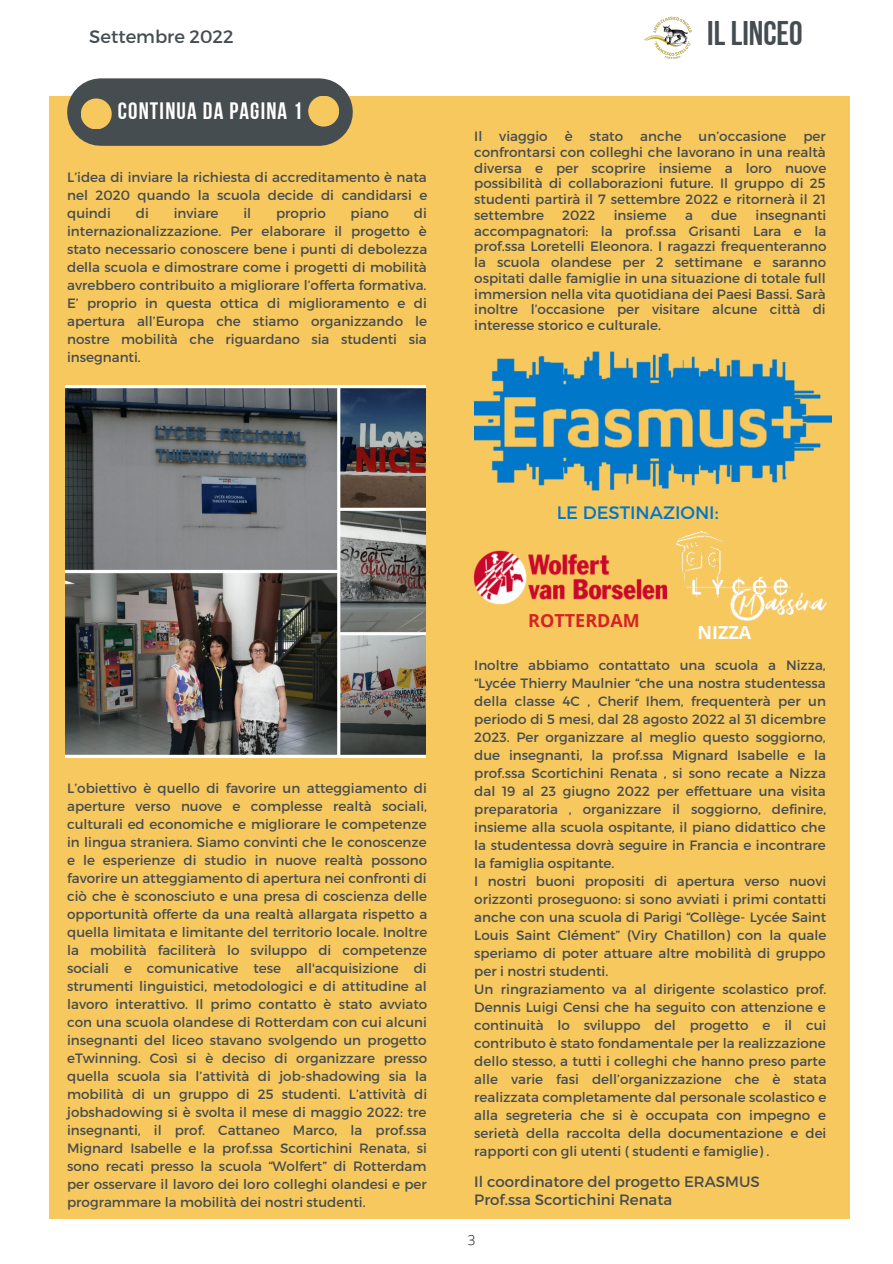
<style>
.page{position:relative;width:893px;height:1264px;background:#fff}
.page>*{position:absolute;margin:0;border:0;box-sizing:border-box;transform-origin:0 0}
.t1{font:34.2px "Bebas Neue Cyrillic";color:#464d50}
.t2{font:23.7px "Bebas Neue Cyrillic";letter-spacing:.05em;color:#fff}
.t3{font:18px "Montserrat";color:#0077c9}
.t4{font:18px "Montserrat";color:#464d50}
.t5{font:700 18px "Open Sans";color:#d42424}
.t6{font:700 18px "Open Sans";color:#fff}
.t7{font:15px/18px "Montserrat";color:#464d50}
.t8{font:13.5px/18px "Montserrat";color:#464d50;text-align:justify}
.t9{font:300 13.5px "Open Sans";color:#000}
</style>
<div class="page">
<div style="left:49px;top:96px;width:801px;height:1122px;background:#f7c85d"></div>
<div style="left:101px;top:78px;width:218px;height:68px;background:#464d50"></div>
<div style="left:308px;top:96px;width:31px;height:31px;background:#f7c85d;border-radius:50%"></div>
<div style="left:81px;top:98px;width:31px;height:31px;background:#f7c85d;border-radius:50%"></div>
<img style="left:66px;top:385px;width:359px;height:372px">
<img style="left:474px;top:351px;width:357px;height:140px">
<img style="left:474px;top:550px;width:192px;height:55px">
<img style="left:676px;top:531px;width:150px;height:89px">
<img style="left:644px;top:16px;width:48px;height:43px">
<h3 class="t4" style="left:89px;top:25px;width:146px">Settembre 2022</h3>
<h1 class="t1" style="left:707px;top:19px;width:97px">ILLINCEO</h1>
<h2 class="t2" style="left:118px;top:101px;width:186px">CONTINUA DA PAGINA 1</h2>
<p class="t8" style="left:67px;top:167px;width:361px">L’idea di inviare la richiesta di accreditamento è nata nel 2020 quando la scuola decide di candidarsi e quindi</p>
<p class="t8" style="left:67px;top:203px;width:361px;text-indent:346px">di internazionalizzazione. Per elaborare il progetto è stato necessario conoscere bene i punti di debolezza della scuola e dimostrare come i progetti di mobilità avrebbero contribuito a migliorare l’offerta formativa.<br>E’ proprio in questa ottica di miglioramento e di apertura all’Europa che stiamo organizzando le nostre mobilità che riguardano sia studenti sia insegnanti.</p>
<p class="t8" style="left:136px;top:203px;width:15px">di</p>
<p class="t8" style="left:174px;top:203px;width:46px">inviare</p>
<p class="t8" style="left:243px;top:203px;width:9px">il</p>
<p class="t8" style="left:276px;top:203px;width:51px">proprio</p>
<p class="t8" style="left:350px;top:203px;width:40px">piano</p>
<p class="t8" style="left:474px;top:127px;width:10px">Il</p>
<p class="t8" style="left:499px;top:127px;width:50px">viaggio</p>
<p class="t8" style="left:564px;top:127px;width:9px">è</p>
<p class="t8" style="left:589px;top:127px;width:35px">stato</p>
<p class="t8" style="left:640px;top:127px;width:43px">anche</p>
<p class="t8" style="left:698px;top:127px;width:89px">un’occasione</p>
<p class="t8" style="left:474px;top:128px;width:353px;line-height:15.8px;text-indent:329px">per confrontarsi con colleghi che lavorano in una realtà diversa e per scoprire insieme a loro nuove possibilità di collaborazioni future. Il gruppo di 25 studenti partirà il 7 settembre 2022 e ritornerà il 21 settembre</p>
<p class="t8" style="left:474px;top:206px;width:354px;line-height:15.8px;text-indent:281px">insegnanti accompagnatori: la prof.ssa Grisanti Lara e la prof.ssa Loretelli Eleonora. I ragazzi frequenteranno la scuola olandese per 2 settimane e saranno ospitati dalle famiglie in una situazione di totale full immersion nella vita quotidiana dei Paesi Bassi. Sarà inoltre l’occasione per visitare alcune città di interesse storico e culturale.</p>
<p class="t8" style="left:562px;top:205px;width:35px">2022</p>
<p class="t8" style="left:613px;top:205px;width:54px">insieme</p>
<p class="t8" style="left:685px;top:205px;width:9px">a</p>
<p class="t8" style="left:711px;top:205px;width:27px">due</p>
<p class="t8" style="left:67px;top:778px;width:362px">L’obiettivo è quello di favorire un atteggiamento di aperture verso nuove e complesse realtà sociali, culturali ed economiche e migliorare le competenze in lingua straniera. Siamo convinti che le conoscenze e le esperienze di studio in nuove realtà possono favorire un atteggiamento di apertura nei confronti di ciò che è sconosciuto e una presa di coscienza delle opportunità offerte da una realtà allargata rispetto a quella limitata e limitante del territorio locale. Inoltre la mobilità faciliterà lo sviluppo di competenze sociali e comunicative tese all'acquisizione di strumenti linguistici, metodologici e di attitudine al lavoro interattivo. Il primo contatto è stato avviato con una scuola olandese di Rotterdam con cui alcuni insegnanti del liceo stavano svolgendo un progetto eTwinning. Così si è deciso di organizzare presso quella scuola sia l’attività di job-shadowing sia la mobilità di un gruppo di 25 studenti. L’attività di jobshadowing si è svolta il mese di maggio 2022: tre insegnanti, il prof. Cattaneo Marco, la prof.ssa Mignard Isabelle e la prof.ssa Scortichini Renata, si sono recati presso la scuola “Wolfert” di Rotterdam per osservare il lavoro dei loro colleghi olandesi e per programmare la mobilità dei nostri studenti.</p>
<h3 class="t3" style="left:556px;top:501px;width:163px">LE DESTINAZIONI:</h3>
<h3 class="t5" style="left:528px;top:608px;width:113px">ROTTERDAM</h3>
<h3 class="t6" style="left:697px;top:620px;width:55px">NIZZA</h3>
<p class="t8" style="left:474px;top:656px;width:354px;text-align:left">Inoltre abbiamo contattato una scuola a Nizza, “Lycée Thierry Maulnier “che una nostra studentessa della classe 4C , Cherif Ihem, frequenterà per un periodo di 5 mesi, dal 28 agosto 2022 al 31 dicembre 2023. Per organizzare al meglio questo soggiorno, due insegnanti, la prof.ssa Mignard Isabelle e la prof.ssa Scortichini Renata , si sono recate a Nizza dal 19 al 23 giugno 2022 per effettuare una visita preparatoria , organizzare il soggiorno, definire, insieme alla scuola ospitante, il piano didattico che la studentessa dovrà seguire in Francia e incontrare la famiglia ospitante.<br>I nostri buoni propositi di apertura verso nuovi orizzonti proseguono: si sono avviati i primi contatti anche con una scuola di Parigi “Collège- Lycée Saint Louis Saint Clément” (Viry Chatillon) con la quale speriamo di poter attuare altre mobilità di gruppo per i nostri studenti.<br>Un ringraziamento va al dirigente scolastico prof.<br>Dennis Luigi Censi che ha seguito con attenzione e continuità lo sviluppo del progetto e il cui contributo è stato fondamentale per la realizzazione dello stesso, a tutti i colleghi che hanno preso parte alle varie fasi dell’organizzazione che è stata realizzata completamente dal personale scolastico e alla segreteria che si è occupata con impegno e serietà della raccolta della documentazione e dei rapporti con gli utenti ( studenti e famiglie) .</p>
<p class="t7" style="left:474px;top:1172px;width:287px">Il coordinatore del progetto ERASMUS<br>Prof.ssa Scortichini Renata</p>
<p class="t9" style="left:468px;top:1230px;width:9px">3</p>
</div>
